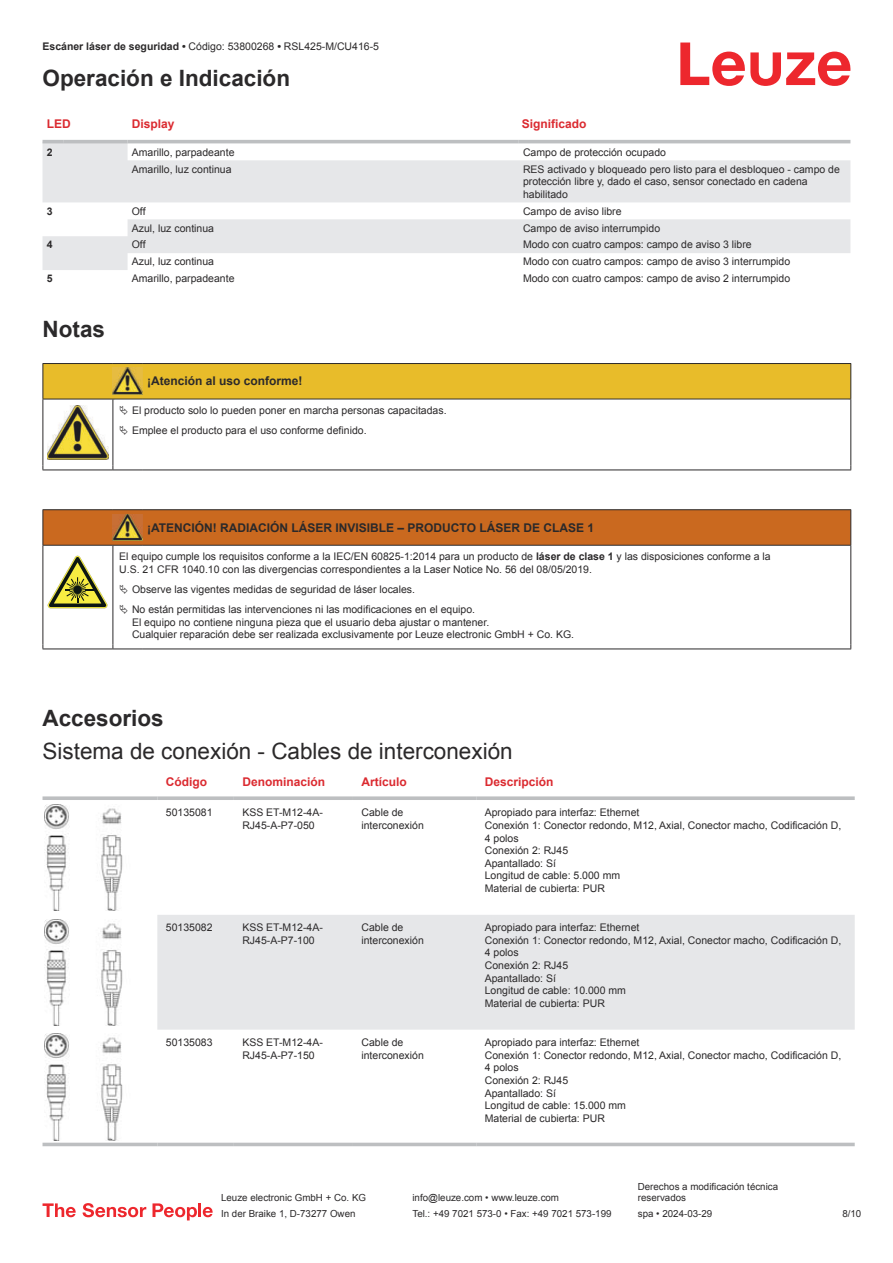
<style>
.page{position:relative;width:893px;height:1263px;background:#fff}
.page>*{position:absolute;margin:0;border:0;box-sizing:border-box;transform-origin:0 0}
.t1{font:22.5px "Arial";color:#2b292a}
.t2{font:700 22.5px "Arial";color:#2b292a}
.t3{font:700 12px "Arial";color:#2b292a}
.t4{font:700 12px "Arial";color:#db2a30}
.t5{font:10.5px/12.6px "Arial";color:#2b292a}
.t6{font:700 10.5px "Arial";color:#2b292a}
.t7{font:9.75px/11.7px "Arial";color:#2b292a}
.s1{font-weight:700}
</style>
<div class="page">
<svg style="left:680px;top:43px;width:170px;height:43px"></svg>
<svg style="left:43px;top:143px;width:807px;height:127px;fill:#e6e7e9"></svg>
<hr style="left:43px;top:140px;width:21px;height:3px;background:#bdbfc1">
<hr style="left:64px;top:140px;width:64px;height:3px;background:#bdbfc1">
<hr style="left:128px;top:140px;width:391px;height:3px;background:#bdbfc1">
<hr style="left:519px;top:140px;width:331px;height:3px;background:#bdbfc1">
<svg style="left:43px;top:810px;width:812px;height:337px"></svg>
<div style="left:157px;top:915px;width:698px;height:115px;background:#e6e7e9"></div>
<svg style="left:43px;top:796px;width:114px;height:4px"></svg>
<svg style="left:157px;top:796px;width:77px;height:4px"></svg>
<svg style="left:234px;top:796px;width:119px;height:4px"></svg>
<svg style="left:353px;top:796px;width:123px;height:4px"></svg>
<svg style="left:476px;top:796px;width:379px;height:4px;background:#c4c5c7"></svg>
<hr style="left:43px;top:1143px;width:114px;height:3px;background:#bdbfc1">
<hr style="left:157px;top:1143px;width:77px;height:3px;background:#bdbfc1">
<hr style="left:234px;top:1143px;width:119px;height:3px;background:#bdbfc1">
<hr style="left:353px;top:1143px;width:123px;height:3px;background:#bdbfc1">
<hr style="left:476px;top:1143px;width:379px;height:3px;background:#bdbfc1">
<img style="left:45px;top:804px;width:93px;height:106px">
<img style="left:45px;top:919px;width:93px;height:106px">
<img style="left:45px;top:1034px;width:93px;height:106px">
<svg style="left:43px;top:1203px;width:33px;height:14px"></svg>
<svg style="left:83px;top:1203px;width:63px;height:14px"></svg>
<svg style="left:153px;top:1203px;width:44px;height:17px"></svg>
<hr style="left:198px;top:1203px;width:3px;height:14px;background:#ed272d">
<svg style="left:203px;top:1207px;width:10px;height:10px"></svg>
<svg style="left:44px;top:440px;width:806px;height:30px"></svg>
<hr style="left:43px;top:399px;width:1px;height:66px;background:#2b292a">
<hr style="left:113px;top:399px;width:1px;height:66px;background:#2b292a">
<hr style="left:850px;top:399px;width:1px;height:66px;background:#2b292a">
<hr style="left:43px;top:470px;width:70px;height:1px;background:#2b292a">
<hr style="left:113px;top:470px;width:30px;height:1px;background:#2b292a">
<hr style="left:143px;top:470px;width:708px;height:1px;background:#2b292a">
<img style="left:47px;top:440px;width:61px;height:19px">
<div style="left:44px;top:510px;width:806px;height:35px;background:#ca691f"></div>
<hr style="left:43px;top:509px;width:70px;height:1px;background:#2b292a">
<hr style="left:43px;top:510px;width:1px;height:35px;background:#2b292a">
<hr style="left:43px;top:545px;width:70px;height:1px;background:#2b292a">
<hr style="left:113px;top:509px;width:30px;height:1px;background:#2b292a">
<hr style="left:113px;top:545px;width:30px;height:1px;background:#2b292a">
<hr style="left:143px;top:509px;width:708px;height:1px;background:#2b292a">
<hr style="left:850px;top:510px;width:1px;height:35px;background:#2b292a">
<hr style="left:143px;top:545px;width:708px;height:1px;background:#2b292a">
<hr style="left:43px;top:546px;width:1px;height:98px;background:#2b292a">
<hr style="left:113px;top:546px;width:1px;height:98px;background:#2b292a">
<hr style="left:850px;top:546px;width:1px;height:98px;background:#2b292a">
<hr style="left:43px;top:648px;width:70px;height:1px;background:#2b292a">
<hr style="left:113px;top:648px;width:30px;height:1px;background:#2b292a">
<hr style="left:143px;top:648px;width:708px;height:1px;background:#2b292a">
<img style="left:113px;top:514px;width:30px;height:26px">
<svg style="left:47px;top:556px;width:60px;height:52px"></svg>
<svg style="left:43px;top:363px;width:808px;height:77px"></svg>
<p class="t5" style="left:43px;top:41px;width:338px"><span class="s1">Escáner láser de seguridad •</span> Código: 53800268 <span class="s1">•</span> RSL425-M/CU416-5</p>
<h1 class="t2" style="left:43px;top:70px;width:249px">Operación e Indicación</h1>
<p class="t4" style="left:47px;top:119px;width:25px">LED</p>
<p class="t4" style="left:132px;top:119px;width:44px">Display</p>
<p class="t4" style="left:522px;top:119px;width:66px">Significado</p>
<p class="t6" style="left:47px;top:148px;width:7px">2</p>
<p class="t5" style="left:132px;top:147px;width:104px">Amarillo, parpadeante</p>
<p class="t5" style="left:523px;top:147px;width:144px">Campo de protección ocupado</p>
<p class="t5" style="left:132px;top:163px;width:101px">Amarillo, luz continua</p>
<p class="t5" style="left:523px;top:163px;width:318px">RES activado y bloqueado pero listo para el desbloqueo - campo de protección libre y, dado el caso, sensor conectado en cadena habilitado</p>
<p class="t6" style="left:47px;top:207px;width:7px">3</p>
<p class="t5" style="left:132px;top:206px;width:15px">Off</p>
<p class="t5" style="left:523px;top:206px;width:100px">Campo de aviso libre</p>
<p class="t5" style="left:132px;top:222px;width:84px">Azul, luz continua</p>
<p class="t5" style="left:523px;top:222px;width:139px">Campo de aviso interrumpido</p>
<p class="t6" style="left:47px;top:241px;width:7px">4</p>
<p class="t5" style="left:132px;top:239px;width:15px">Off</p>
<p class="t5" style="left:523px;top:239px;width:230px">Modo con cuatro campos: campo de aviso 3 libre</p>
<p class="t5" style="left:132px;top:256px;width:84px">Azul, luz continua</p>
<p class="t5" style="left:523px;top:256px;width:269px">Modo con cuatro campos: campo de aviso 3 interrumpido</p>
<p class="t6" style="left:47px;top:275px;width:7px">5</p>
<p class="t5" style="left:132px;top:273px;width:104px">Amarillo, parpadeante</p>
<p class="t5" style="left:523px;top:273px;width:269px">Modo con cuatro campos: campo de aviso 2 interrumpido</p>
<h1 class="t2" style="left:43px;top:321px;width:64px">Notas</h1>
<p class="t3" style="left:147px;top:377px;width:157px">¡Atención al uso conforme!</p>
<p class="t5" style="left:132px;top:401px;width:316px;line-height:20.2px">El producto solo lo pueden poner en marcha personas capacitadas.<br>Emplee el producto para el uso conforme definido.</p>
<p class="t3" style="left:147px;top:523px;width:448px">¡ATENCIÓN! RADIACIÓN LÁSER INVISIBLE – PRODUCTO LÁSER DE CLASE 1</p>
<p class="t5" style="left:119px;top:551px;width:653px">El equipo cumple los requisitos conforme a la IEC/EN 60825-1:2014 para un producto de <span class="s1">láser de clase 1</span> y las disposiciones conforme a la<br>U.S. 21 CFR 1040.10 con las divergencias correspondientes a la Laser Notice No. 56 del 08/05/2019.</p>
<p class="t5" style="left:132px;top:580px;width:345px;line-height:20.2px">Observe las vigentes medidas de seguridad de láser locales.<br>No están permitidas las intervenciones ni las modificaciones en el equipo.</p>
<p class="t5" style="left:132px;top:617px;width:444px">El equipo no contiene ninguna pieza que el usuario deba ajustar o mantener.<br>Cualquier reparación debe ser realizada exclusivamente por Leuze electronic GmbH + Co. KG.</p>
<h1 class="t2" style="left:43px;top:709px;width:123px">Accesorios</h1>
<h1 class="t1" style="left:43px;top:743px;width:472px">Sistema de conexión - Cables de interconexión</h1>
<p class="t4" style="left:166px;top:777px;width:43px">Código</p>
<p class="t4" style="left:242px;top:777px;width:84px">Denominación</p>
<p class="t4" style="left:361px;top:777px;width:47px">Artículo</p>
<p class="t4" style="left:485px;top:777px;width:70px">Descripción</p>
<p class="t5" style="left:166px;top:807px;width:48px">50135081</p>
<p class="t5" style="left:242px;top:807px;width:82px">KSS ET-M12-4A-<br>RJ45-A-P7-050</p>
<p class="t5" style="left:361px;top:807px;width:64px">Cable de interconexión</p>
<p class="t5" style="left:485px;top:807px;width:358px">Apropiado para interfaz: Ethernet<br>Conexión 1: Conector redondo, M12, Axial, Conector macho, Codificación D,<br>4 polos<br>Conexión 2: RJ45<br>Apantallado: Sí<br>Longitud de cable: 5.000 mm<br>Material de cubierta: PUR</p>
<p class="t5" style="left:166px;top:922px;width:48px">50135082</p>
<p class="t5" style="left:242px;top:922px;width:82px">KSS ET-M12-4A-<br>RJ45-A-P7-100</p>
<p class="t5" style="left:361px;top:922px;width:64px">Cable de interconexión</p>
<p class="t5" style="left:485px;top:922px;width:358px">Apropiado para interfaz: Ethernet<br>Conexión 1: Conector redondo, M12, Axial, Conector macho, Codificación D,<br>4 polos<br>Conexión 2: RJ45<br>Apantallado: Sí<br>Longitud de cable: 10.000 mm<br>Material de cubierta: PUR</p>
<p class="t5" style="left:166px;top:1037px;width:48px">50135083</p>
<p class="t5" style="left:242px;top:1037px;width:82px">KSS ET-M12-4A-<br>RJ45-A-P7-150</p>
<p class="t5" style="left:361px;top:1037px;width:64px">Cable de interconexión</p>
<p class="t5" style="left:485px;top:1037px;width:358px">Apropiado para interfaz: Ethernet<br>Conexión 1: Conector redondo, M12, Axial, Conector macho, Codificación D,<br>4 polos<br>Conexión 2: RJ45<br>Apantallado: Sí<br>Longitud de cable: 15.000 mm<br>Material de cubierta: PUR</p>
<p class="t7" style="left:221px;top:1193px;width:146px">Leuze electronic GmbH + Co. KG</p>
<p class="t7" style="left:412px;top:1193px;width:148px">info@leuze.com • www.leuze.com</p>
<p class="t7" style="left:638px;top:1181px;width:142px">Derechos a modificación técnica reservados</p>
<p class="t7" style="left:221px;top:1209px;width:136px">In der Braike 1, D-73277 Owen</p>
<p class="t7" style="left:412px;top:1209px;width:201px">Tel.: +49 7021 573-0 • Fax: +49 7021 573-199</p>
<p class="t7" style="left:638px;top:1209px;width:76px">spa • 2024-03-29</p>
<p class="t7" style="left:842px;top:1209px;width:20px">8 /10</p>
</div>
